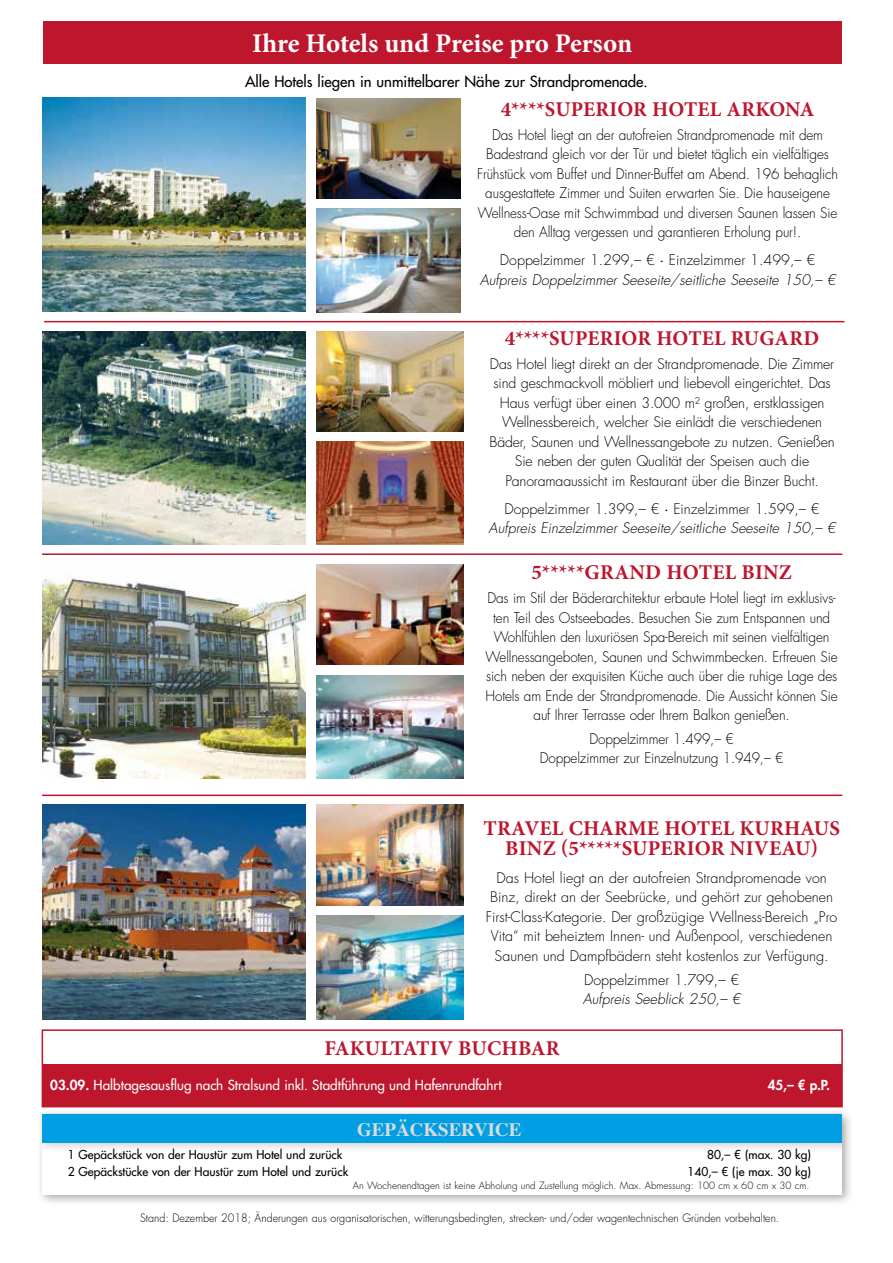
<style>
.page{position:relative;width:893px;height:1263px;background:#fff}
.page>*{position:absolute;margin:0;border:0;box-sizing:border-box;transform-origin:0 0}
.t1{font:700 27px "Minion Pro";letter-spacing:-.005em;color:#fff}
.t2{font:700 21px/19.5px "Minion Pro";letter-spacing:.01em;color:#bd162d;text-align:center}
.t3{font:700 18.9px "Times";color:#dadada}
.t4{font:500 15px "Futura Std";color:#000}
.t5{font:300 14.25px/19.5px "Futura Std";letter-spacing:-.01em;color:#000;text-align:center;scale:.95 1}
.t6{font:300 14.25px/19.5px "Futura Std";letter-spacing:-.01em;color:#000;text-align:center}
.t7{font:italic 300 14.25px/19.5px "Futura Std";color:#000;text-align:center}
.t8{font:500 13.5px "Futura Std";color:#fff}
.t9{font:800 13.5px "Futura Std";color:#fff}
.t10{font:500 12px "Futura Std";color:#000}
.t11{font:300 11.25px "Futura Std";color:#000;scale:.95 1}
.t12{font:300 9.75px "Futura Std";color:#000}
.s1{font-style:normal}
.s2{font-weight:500;font-style:normal}
.s3{font-weight:800}
</style>
<div class="page">
<img style="left:43px;top:98px;width:262px;height:214px">
<img style="left:316px;top:99px;width:144px;height:100px">
<img style="left:316px;top:208px;width:144px;height:104px">
<img style="left:43px;top:332px;width:262px;height:213px">
<img style="left:316px;top:332px;width:148px;height:99px">
<img style="left:316px;top:442px;width:148px;height:103px">
<img style="left:43px;top:574px;width:262px;height:205px">
<img style="left:316px;top:564px;width:148px;height:100px">
<img style="left:316px;top:675px;width:148px;height:104px">
<img style="left:43px;top:805px;width:262px;height:214px">
<img style="left:316px;top:805px;width:148px;height:100px">
<img style="left:316px;top:916px;width:148px;height:103px">
<div style="left:43px;top:21px;width:799px;height:43px;background:#bd162d"></div>
<hr style="left:44px;top:321px;width:800px;height:1px;background:#bd162d">
<hr style="left:42px;top:553px;width:800px;height:2px;background:#bd162d">
<hr style="left:42px;top:794px;width:800px;height:2px;background:#bd162d">
<div style="left:42px;top:1064px;width:800px;height:43px;background:#bd162d"></div>
<div style="left:42px;top:1029px;width:801px;height:78px;border:2px solid #bd162d"></div>
<div style="left:36px;top:1108px;width:818px;height:99px;background:#000;opacity:.35"></div>
<div style="left:43px;top:1114px;width:799px;height:80px;background:#fff"></div>
<div style="left:43px;top:1114px;width:799px;height:40px;background:#000;opacity:.2"></div>
<div style="left:43px;top:1114px;width:799px;height:28px;background:#009fe3"></div>
<h1 class="t1" style="left:252px;top:25px;width:382px">Ihre Hotels und Preise pro Person</h1>
<p class="t4" style="left:245px;top:72px;width:404px">Alle Hotels liegen in unmittelbarer Nähe zur Strandpromenade.</p>
<h2 class="t2" style="left:501px;top:99px;width:315px">4****SUPERIOR HOTEL ARKONA</h2>
<p class="t5" style="left:477px;top:125px;width:381px">Das Hotel liegt an der autofreien Strandpromenade mit dem Badestrand gleich vor der Tür und bietet täglich ein vielfältiges Frühstück vom Buffet und Dinner-Buffet am Abend. 196 behaglich ausgestattete Zimmer und Suiten erwarten Sie. Die hauseigene Wellness-Oase mit Schwimmbad und diversen Saunen lassen Sie den Alltag vergessen und garantieren Erholung pur!.</p>
<p class="t7" style="left:480px;top:251px;width:357px"><span class="s1">Doppelzimmer 1.299,– €</span> <span class="s2">·</span> <span class="s1">Einzelzimmer 1.499,– €<br></span>Aufpreis Doppelzimmer Seeseite/seitliche Seeseite 150,– €</p>
<h2 class="t2" style="left:505px;top:328px;width:316px">4****SUPERIOR HOTEL RUGARD</h2>
<p class="t6" style="left:490px;top:354px;width:347px">Das Hotel liegt direkt an der Strandpromenade. Die Zimmer sind geschmackvoll möbliert und liebevoll eingerichtet. Das Haus verfügt über einen 3.000 m² großen, erstklassigen Wellnessbereich, welcher Sie einlädt die verschiedenen Bäder, Saunen und Wellnessangebote zu nutzen. Genießen Sie neben der guten Qualität der Speisen auch die Panoramaaussicht im Restaurant über die Binzer Bucht.</p>
<p class="t7" style="left:488px;top:499px;width:349px"><span class="s1">Doppelzimmer 1.399,– €</span> <span class="s2">·</span> <span class="s1">Einzelzimmer 1.599,– €<br></span>Aufpreis Einzelzimmer Seeseite/seitliche Seeseite 150,– €</p>
<h2 class="t2" style="left:531px;top:563px;width:262px">5*****GRAND HOTEL BINZ</h2>
<p class="t5" style="left:486px;top:589px;width:372px">Das im Stil der Bäderarchitektur erbaute Hotel liegt im exklusivs&shy;ten Teil des Ostseebades. Besuchen Sie zum Entspannen und Wohlfühlen den luxuriösen Spa-Bereich mit seinen vielfältigen Wellnessangeboten, Saunen und Schwimmbecken. Erfreuen Sie sich neben der exquisiten Küche auch über die ruhige Lage des Hotels am Ende der Strandpromenade. Die Aussicht können Sie auf Ihrer Terrasse oder Ihrem Balkon genießen.</p>
<p class="t5" style="left:540px;top:729px;width:258px">Doppelzimmer 1.499,– €<br>Doppelzimmer zur Einzelnutzung 1.949,– €</p>
<h2 class="t2" style="left:483px;top:819px;width:358px">TRAVEL CHARME HOTEL KURHAUS<br>BINZ (5*****SUPERIOR NIVEAU)</h2>
<p class="t6" style="left:486px;top:868px;width:353px">Das Hotel liegt an der autofreien Strandpromenade von Binz, direkt an der Seebrücke, und gehört zur gehobenen First-Class-Kategorie. Der großzügige Wellness-Bereich „Pro Vita“ mit beheiztem Innen- und Außenpool, verschiedenen Saunen und Dampfbädern steht kostenlos zur Verfügung.</p>
<p class="t6" style="left:584px;top:970px;width:157px">Doppelzimmer 1.799,– €</p>
<p class="t7" style="left:583px;top:990px;width:159px">Aufpreis Seeblick 250,– €</p>
<h2 class="t2" style="left:325px;top:1038px;width:237px">FAKULTATIV BUCHBAR</h2>
<p class="t8" style="left:50px;top:1076px;width:453px"><span class="s3">03.09.</span> Halbtagesausflug nach Stralsund inkl. Stadtführung und Hafenrundfahrt</p>
<p class="t9" style="left:768px;top:1076px;width:64px">45,– € p.P.</p>
<h3 class="t3" style="left:357px;top:1111px;width:166px">GEPÄCKSERVICE</h3>
<p class="t10" style="left:68px;top:1147px;width:276px">1 Gepäckstück von der Haustür zum Hotel und zurück</p>
<p class="t10" style="left:707px;top:1147px;width:105px">80,– € (max. 30 kg)</p>
<p class="t10" style="left:68px;top:1164px;width:282px">2 Gepäckstücke von der Haustür zum Hotel und zurück</p>
<p class="t10" style="left:687px;top:1164px;width:125px">140,– € (je max. 30 kg)</p>
<p class="t12" style="left:353px;top:1180px;width:458px">An Wochenendtagen ist keine Abholung und Zustellung möglich. Max. Abmessung: 100 cm x 60 cm x 30 cm.</p>
<p class="t11" style="left:140px;top:1211px;width:674px">Stand: Dezember 2018; Änderungen aus organisatorischen, witterungsbedingten, strecken- und/oder wagentechnischen Gründen vorbehalten.</p>
</div>
